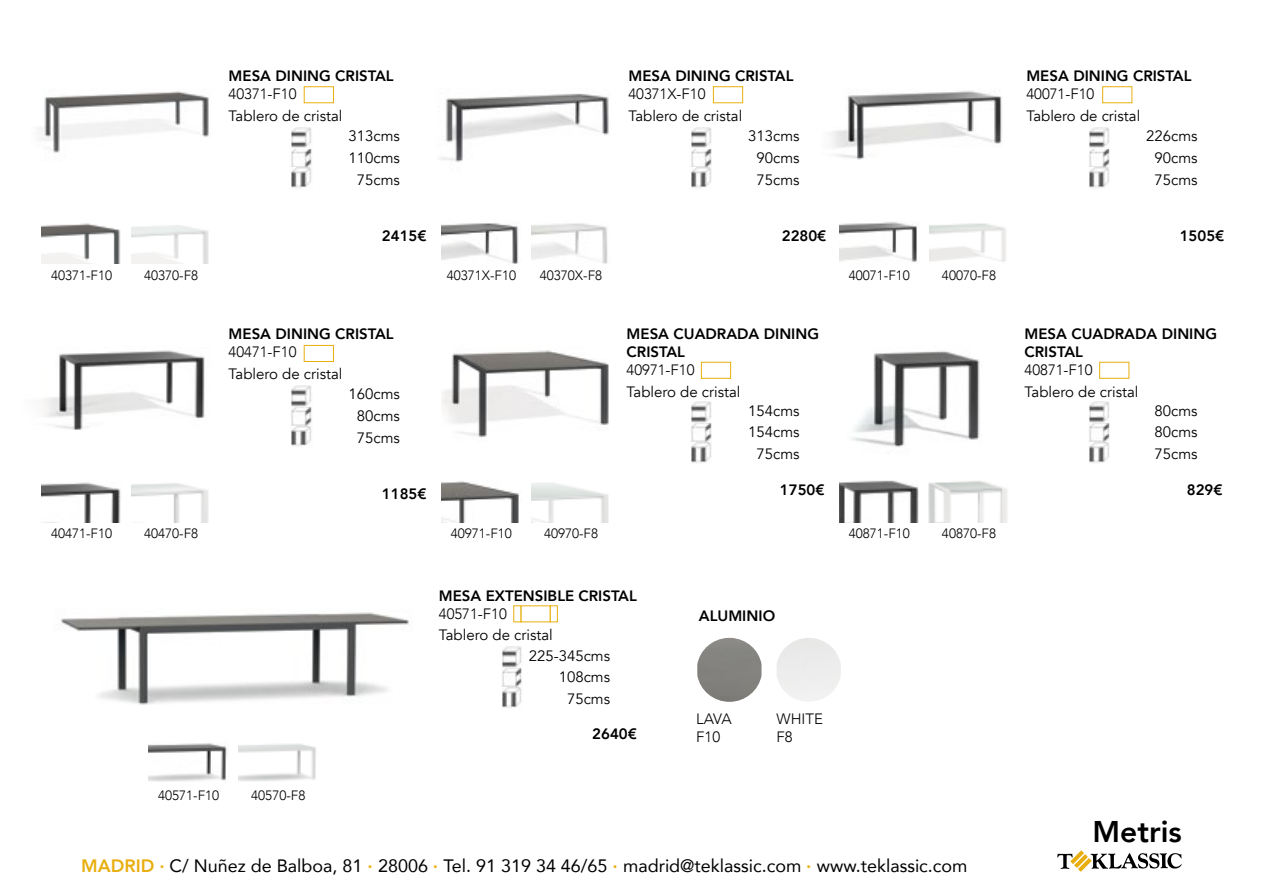
<style>
.page{position:relative;width:1263px;height:893px;background:#fff}
.page>*{position:absolute;margin:0;border:0;box-sizing:border-box;transform-origin:0 0}
.t1{font:800 29.85px "Avenir";color:#000}
.t2{font:18px "Avenir";color:#000}
.t3{font:15px/21.6px "Avenir";color:#000;text-align:center}
.t4{font:800 15px/18px "Avenir";color:#000}
.t5{font:300 15px/18px "Avenir";color:#000}
.t6{font:300 13.5px "Avenir";color:#000}
.s1{font-weight:800;color:#e9af10}
</style>
<div class="page">
<svg style="left:1057px;top:854px;width:13px;height:15px"></svg>
<svg style="left:1070px;top:850px;width:14px;height:14px"></svg>
<svg style="left:1074px;top:854px;width:14px;height:14px"></svg>
<svg style="left:1078px;top:858px;width:14px;height:14px"></svg>
<svg style="left:1090px;top:853px;width:92px;height:16px"></svg>
<img style="left:442px;top:350px;width:167px;height:88px">
<img style="left:851px;top:351px;width:129px;height:103px">
<img style="left:61px;top:612px;width:348px;height:93px">
<img style="left:39px;top:91px;width:170px;height:62px">
<img style="left:43px;top:350px;width:162px;height:80px">
<img style="left:439px;top:93px;width:170px;height:69px">
<img style="left:831px;top:90px;width:171px;height:70px">
<img style="left:291px;top:127px;width:21px;height:61px">
<img style="left:291px;top:385px;width:21px;height:61px">
<img style="left:691px;top:127px;width:21px;height:61px">
<img style="left:691px;top:401px;width:21px;height:62px">
<img style="left:1089px;top:401px;width:21px;height:62px">
<img style="left:1089px;top:127px;width:21px;height:61px">
<img style="left:502px;top:646px;width:20px;height:62px">
<img style="left:697px;top:638px;width:64px;height:64px">
<img style="left:42px;top:223px;width:79px;height:41px">
<img style="left:442px;top:223px;width:77px;height:41px">
<img style="left:42px;top:482px;width:79px;height:41px">
<img style="left:442px;top:481px;width:77px;height:42px">
<img style="left:839px;top:480px;width:80px;height:43px">
<img style="left:929px;top:481px;width:78px;height:42px">
<img style="left:840px;top:221px;width:77px;height:41px">
<img style="left:149px;top:743px;width:78px;height:39px">
<img style="left:131px;top:225px;width:78px;height:39px">
<img style="left:531px;top:223px;width:77px;height:41px">
<img style="left:131px;top:483px;width:78px;height:40px">
<img style="left:531px;top:483px;width:78px;height:40px">
<img style="left:929px;top:223px;width:77px;height:39px">
<img style="left:239px;top:743px;width:77px;height:39px">
<div style="left:304px;top:86px;width:30px;height:17px;background:#fff;border:1px solid #e9af10"></div>
<div style="left:304px;top:345px;width:30px;height:17px;background:#fff;border:1px solid #e9af10"></div>
<div style="left:713px;top:86px;width:30px;height:17px;background:#fff;border:1px solid #e9af10"></div>
<div style="left:701px;top:362px;width:30px;height:17px;background:#fff;border:1px solid #e9af10"></div>
<svg style="left:513px;top:605px;width:8px;height:17px"></svg>
<div style="left:550px;top:605px;width:8px;height:17px;background:#fff;border:1px solid #e9af10"></div>
<div style="left:1102px;top:86px;width:30px;height:17px;background:#fff;border:1px solid #e9af10"></div>
<div style="left:1099px;top:362px;width:30px;height:17px;background:#fff;border:1px solid #e9af10"></div>
<p class="t6" style="left:51px;top:267px;width:63px">40371-F10</p>
<p class="t6" style="left:51px;top:525px;width:63px">40471-F10</p>
<p class="t6" style="left:144px;top:267px;width:56px">40370-F8</p>
<p class="t6" style="left:144px;top:525px;width:56px">40470-F8</p>
<p class="t4" style="left:229px;top:68px;width:166px">MESA DINING CRISTAL</p>
<p class="t5" style="left:229px;top:86px;width:69px">40371-F10</p>
<p class="t3" style="left:229px;top:105px;width:115px">Tablero de cristal</p>
<p class="t3" style="left:348px;top:126px;width:53px">313cms<br>110cms<br>75cms</p>
<p class="t4" style="left:382px;top:227px;width:46px">2415€</p>
<p class="t4" style="left:229px;top:326px;width:166px">MESA DINING CRISTAL</p>
<p class="t5" style="left:229px;top:344px;width:69px">40471-F10</p>
<p class="t3" style="left:229px;top:363px;width:115px">Tablero de cristal</p>
<p class="t3" style="left:348px;top:384px;width:53px">160cms<br>80cms<br>75cms</p>
<p class="t4" style="left:382px;top:485px;width:46px">1185€</p>
<p class="t4" style="left:628px;top:68px;width:166px">MESA DINING CRISTAL</p>
<p class="t5" style="left:628px;top:86px;width:79px">40371X-F10</p>
<p class="t3" style="left:628px;top:105px;width:115px">Tablero de cristal</p>
<p class="t3" style="left:748px;top:126px;width:53px">313cms<br>90cms<br>75cms</p>
<p class="t4" style="left:782px;top:227px;width:46px">2280€</p>
<p class="t6" style="left:447px;top:267px;width:71px">40371X-F10</p>
<p class="t6" style="left:849px;top:267px;width:63px">40071-F10</p>
<p class="t6" style="left:540px;top:267px;width:64px">40370X-F8</p>
<p class="t6" style="left:942px;top:267px;width:56px">40070-F8</p>
<p class="t4" style="left:627px;top:325px;width:194px">MESA CUADRADA DINING<br>CRISTAL</p>
<p class="t5" style="left:627px;top:361px;width:69px">40971-F10</p>
<p class="t3" style="left:627px;top:381px;width:115px">Tablero de cristal</p>
<p class="t4" style="left:1026px;top:68px;width:166px">MESA DINING CRISTAL</p>
<p class="t5" style="left:1026px;top:86px;width:69px">40071-F10</p>
<p class="t3" style="left:1026px;top:105px;width:115px">Tablero de cristal</p>
<p class="t3" style="left:1146px;top:126px;width:53px">226cms<br>90cms<br>75cms</p>
<p class="t4" style="left:1180px;top:227px;width:46px">1505€</p>
<p class="t4" style="left:1024px;top:325px;width:194px">MESA CUADRADA DINING<br>CRISTAL</p>
<p class="t5" style="left:1024px;top:361px;width:69px">40871-F10</p>
<p class="t3" style="left:1024px;top:381px;width:115px">Tablero de cristal</p>
<p class="t3" style="left:748px;top:400px;width:53px">154cms<br>154cms<br>75cms</p>
<p class="t3" style="left:1154px;top:400px;width:45px;text-align:justify">80cms 80cms 75cms</p>
<p class="t4" style="left:780px;top:481px;width:46px">1750€</p>
<p class="t6" style="left:451px;top:525px;width:63px">40971-F10</p>
<p class="t6" style="left:849px;top:525px;width:63px">40871-F10</p>
<p class="t6" style="left:544px;top:525px;width:56px">40970-F8</p>
<p class="t6" style="left:942px;top:525px;width:56px">40870-F8</p>
<p class="t4" style="left:1187px;top:481px;width:37px">829€</p>
<p class="t6" style="left:158px;top:786px;width:63px">40571-F10</p>
<p class="t6" style="left:251px;top:786px;width:56px">40570-F8</p>
<p class="t4" style="left:439px;top:587px;width:200px">MESA EXTENSIBLE CRISTAL</p>
<p class="t5" style="left:439px;top:605px;width:69px">40571-F10</p>
<p class="t3" style="left:439px;top:625px;width:115px">Tablero de cristal</p>
<p class="t3" style="left:529px;top:645px;width:83px;text-align:right">225-345cms<br>108cms<br>75cms</p>
<p class="t4" style="left:592px;top:725px;width:46px">2640€</p>
<p class="t4" style="left:699px;top:608px;width:78px">ALUMINIO</p>
<p class="t5" style="left:696px;top:711px;width:37px">LAVA<br>F10</p>
<p class="t5" style="left:776px;top:711px;width:48px">WHITE<br>F8</p>
<h1 class="t1" style="left:1092px;top:812px;width:91px">Metris</h1>
<p class="t2" style="left:81px;top:854px;width:888px"><span class="s1">MADRID ·</span> C/ Nuñez de Balboa, 81 <span class="s1">·</span> 28006 <span class="s1">·</span> Tel. 91 319 34 46/65 <span class="s1">·</span> madrid@teklassic.com <span class="s1">·</span> www.teklassic.com</p>
</div>
